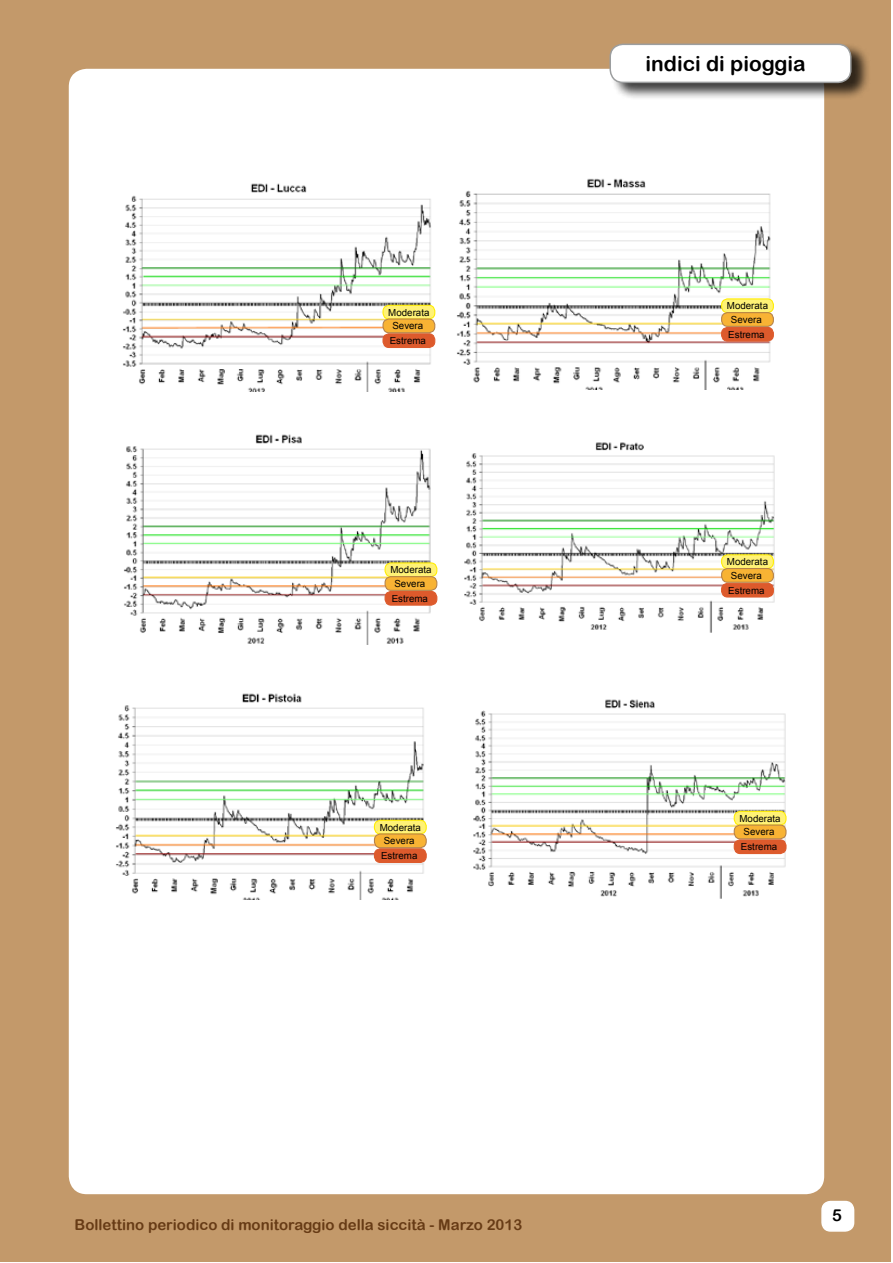
<style>
.page{position:relative;width:893px;height:1263px;background:#fff}
.page>*{position:absolute;margin:0;border:0;box-sizing:border-box;transform-origin:0 0}
.t1{font:21px "Arial Rounded MT Bold";color:#000}
.t2{font:16.5px "Arial Rounded MT Bold";color:#000}
.t3{font:15px "Arial Rounded MT Bold";color:#673b15}
.t4{font:9.75px/14.2px "Arial";color:#000}
</style>
<div class="page">
<div style="left:0;top:1px;width:891px;height:1261px;background:#c3996a"></div>
<div style="left:69px;top:69px;width:755px;height:1125px;background:#fff;border-radius:18px"></div>
<div style="left:822px;top:1201px;width:32px;height:30px;background:#fff;border-radius:9px"></div>
<div style="left:821px;top:1201px;width:33px;height:31px;border:2px solid #fff;border-radius:9px"></div>
<div style="left:610px;top:43px;width:261px;height:57px;background:#000;opacity:.75"></div>
<div style="left:610px;top:44px;width:241px;height:38px;background:#fff;border-radius:13px"></div>
<div style="left:609px;top:44px;width:242px;height:39px;border:2px solid #9c9e9f;border-radius:13px"></div>
<img style="left:124px;top:434px;width:311px;height:210px">
<img style="left:116px;top:693px;width:311px;height:207px">
<img style="left:473px;top:699px;width:314px;height:200px">
<img style="left:457px;top:178px;width:317px;height:212px">
<img style="left:123px;top:183px;width:313px;height:209px">
<div style="left:722px;top:327px;width:51px;height:14px;background:#dd5a2c;border-radius:6px"></div>
<div style="left:721px;top:327px;width:53px;height:15px;border:1px solid #dd5a2c;border-radius:6px"></div>
<div style="left:722px;top:299px;width:51px;height:14px;background:#fff276;border-radius:6px"></div>
<div style="left:721px;top:298px;width:53px;height:15px;border:1px solid #ffed00;border-radius:6px"></div>
<div style="left:722px;top:313px;width:51px;height:13px;background:#f8b334;border-radius:6px"></div>
<div style="left:721px;top:312px;width:53px;height:15px;border:1px solid #b5824a;border-radius:6px"></div>
<div style="left:385px;top:591px;width:52px;height:14px;background:#dd5a2c;border-radius:6px"></div>
<div style="left:385px;top:591px;width:52px;height:15px;border:1px solid #dd5a2c;border-radius:6px"></div>
<div style="left:385px;top:563px;width:52px;height:14px;background:#fff276;border-radius:6px"></div>
<div style="left:385px;top:562px;width:52px;height:15px;border:1px solid #ffed00;border-radius:6px"></div>
<div style="left:385px;top:577px;width:52px;height:13px;background:#f8b334;border-radius:6px"></div>
<div style="left:385px;top:576px;width:52px;height:15px;border:1px solid #b5824a;border-radius:6px"></div>
<div style="left:383px;top:334px;width:52px;height:13px;background:#dd5a2c;border-radius:6px"></div>
<div style="left:382px;top:333px;width:53px;height:15px;border:1px solid #dd5a2c;border-radius:6px"></div>
<div style="left:383px;top:305px;width:52px;height:14px;background:#fff276;border-radius:6px"></div>
<div style="left:382px;top:305px;width:53px;height:15px;border:1px solid #ffed00;border-radius:6px"></div>
<div style="left:383px;top:319px;width:52px;height:14px;background:#f8b334;border-radius:6px"></div>
<div style="left:382px;top:318px;width:53px;height:15px;border:1px solid #b5824a;border-radius:6px"></div>
<div style="left:374px;top:849px;width:52px;height:13px;background:#dd5a2c;border-radius:6px"></div>
<div style="left:374px;top:848px;width:53px;height:15px;border:1px solid #dd5a2c;border-radius:6px"></div>
<div style="left:374px;top:820px;width:52px;height:14px;background:#fff276;border-radius:6px"></div>
<div style="left:374px;top:820px;width:53px;height:14px;border:1px solid #ffed00;border-radius:6px"></div>
<div style="left:374px;top:834px;width:52px;height:14px;background:#f8b334;border-radius:6px"></div>
<div style="left:374px;top:833px;width:53px;height:15px;border:1px solid #b5824a;border-radius:6px"></div>
<div style="left:734px;top:840px;width:52px;height:13px;background:#dd5a2c;border-radius:6px"></div>
<div style="left:734px;top:839px;width:52px;height:15px;border:1px solid #dd5a2c;border-radius:6px"></div>
<div style="left:734px;top:811px;width:52px;height:14px;background:#fff276;border-radius:6px"></div>
<div style="left:734px;top:811px;width:52px;height:15px;border:1px solid #ffed00;border-radius:6px"></div>
<div style="left:734px;top:825px;width:52px;height:14px;background:#f8b334;border-radius:6px"></div>
<div style="left:734px;top:824px;width:52px;height:15px;border:1px solid #b5824a;border-radius:6px"></div>
<img style="left:464px;top:442px;width:311px;height:191px">
<div style="left:722px;top:583px;width:51px;height:14px;background:#dd5a2c;border-radius:6px"></div>
<div style="left:721px;top:583px;width:53px;height:14px;border:1px solid #dd5a2c;border-radius:6px"></div>
<div style="left:722px;top:555px;width:51px;height:13px;background:#fff276;border-radius:6px"></div>
<div style="left:721px;top:554px;width:53px;height:15px;border:1px solid #ffed00;border-radius:6px"></div>
<div style="left:722px;top:568px;width:51px;height:14px;background:#f8b334;border-radius:6px"></div>
<div style="left:721px;top:568px;width:53px;height:15px;border:1px solid #b5824a;border-radius:6px"></div>
<p class="t4" style="left:388px;top:305px;width:43px">Moderata<br>Severa<br>Estrema</p>
<p class="t4" style="left:390px;top:563px;width:43px">Moderata<br>Severa<br>Estrema</p>
<h1 class="t1" style="left:646px;top:51px;width:162px">indici di pioggia</h1>
<h1 class="t1" style="left:705px;top:53px;width:134px">pluviometrici</h1>
<p class="t4" style="left:727px;top:299px;width:43px">Moderata<br>Severa<br>Estrema</p>
<p class="t4" style="left:727px;top:555px;width:43px">Moderata<br>Severa<br>Estrema</p>
<p class="t4" style="left:380px;top:820px;width:43px">Moderata<br>Severa<br>Estrema</p>
<p class="t4" style="left:739px;top:811px;width:43px">Moderata<br>Severa<br>Estrema</p>
<h3 class="t3" style="left:75px;top:1216px;width:449px">Bollettino periodico di monitoraggio della siccità - Marzo 2013</h3>
<h2 class="t2" style="left:832px;top:1205px;width:11px">5</h2>
</div>
